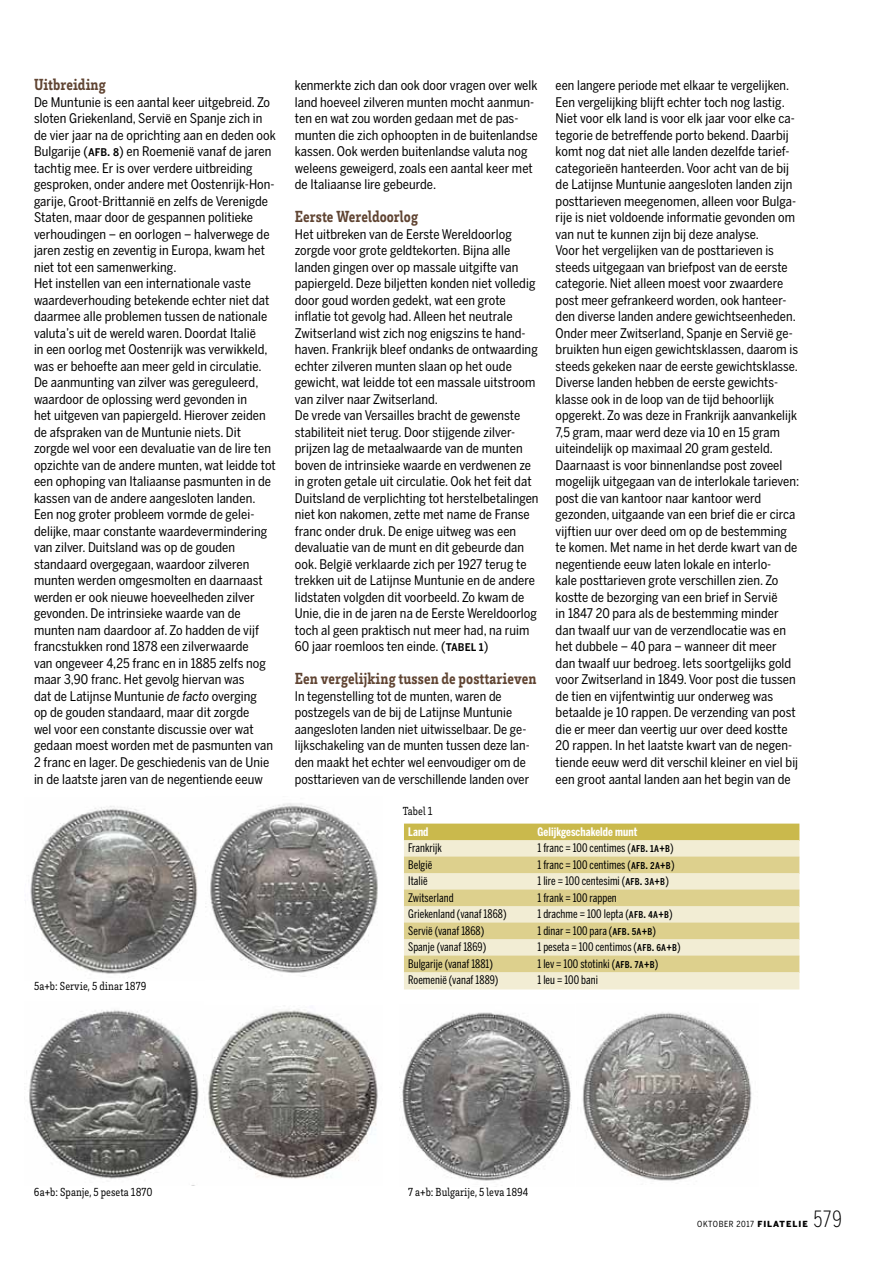
<style>
.page{position:relative;width:893px;height:1263px;background:#fff}
.page>*{position:absolute;margin:0;border:0;box-sizing:border-box;transform-origin:0 0}
.t1{font:300 22.2px "Benton Sans Comp";color:#000}
.t2{font:900 condensed 16.5px "Brix Slab";letter-spacing:.005em;color:#604432}
.t3{font:13.2px/16.5px "Benton Sans Cond";letter-spacing:.005em;color:#000}
.t4{font:condensed 12px "Brix Slab";letter-spacing:.005em;color:#000}
.t5{font:11.7px "Benton Sans Comp";letter-spacing:.005em;color:#000}
.t6{font:700 11.7px "Benton Sans Comp";letter-spacing:.005em;color:#fff}
.t7{font:8.4px "Benton Sans Cond";letter-spacing:.07em;color:#000}
.s1{font-family:"Benton Sans Cond Medium SC"}
.s2{font-style:italic}
.s3{font-family:"Benton Sans Comp Medium SC"}
.s4{font-family:"Benton Sans";font-weight:900}
</style>
<div class="page">
<img style="left:399px;top:1012px;width:173px;height:169px">
<img style="left:30px;top:803px;width:348px;height:175px">
<img style="left:29px;top:1010px;width:170px;height:169px">
<img style="left:582px;top:1012px;width:170px;height:169px">
<div style="left:404px;top:823px;width:395px;height:18px;background:#cab94c"></div>
<div style="left:404px;top:840px;width:395px;height:17px;background:#f2edd4"></div>
<div style="left:404px;top:856px;width:395px;height:18px;background:#ddd08d"></div>
<div style="left:404px;top:873px;width:395px;height:17px;background:#f2edd4"></div>
<div style="left:404px;top:889px;width:395px;height:18px;background:#ddd08d"></div>
<div style="left:404px;top:906px;width:395px;height:17px;background:#f2edd4"></div>
<div style="left:404px;top:922px;width:395px;height:18px;background:#ddd08d"></div>
<div style="left:404px;top:939px;width:395px;height:17px;background:#f2edd4"></div>
<div style="left:404px;top:955px;width:395px;height:18px;background:#ddd08d"></div>
<div style="left:404px;top:972px;width:395px;height:17px;background:#f2edd4"></div>
<img style="left:203px;top:1009px;width:175px;height:170px">
<p class="t2" style="left:34px;top:74px;width:73px">Uitbreiding</p>
<p class="t3" style="left:34px;top:93px;width:243px">De Muntunie is een aantal keer uitgebreid. Zo sloten Griekenland, Servië en Spanje zich in de vier jaar na de oprichting aan en deden ook Bulgarije (<span class="s1">AFB. 8</span>) en Roemenië vanaf de jaren tachtig mee. Er is over verdere uitbreiding gesproken, onder andere met Oostenrijk-Hon&shy;garije, Groot-Brittannië en zelfs de Verenigde Staten, maar door de gespannen politieke verhoudingen – en oorlogen – halverwege de jaren zestig en zeventig in Europa, kwam het niet tot een samenwerking.<br>Het instellen van een internationale vaste waardeverhouding betekende echter niet dat daarmee alle problemen tussen de nationale valuta’s uit de wereld waren. Doordat Italië<br>in een oorlog met Oostenrijk was verwikkeld, was er behoefte aan meer geld in circulatie.<br>De aanmunting van zilver was gereguleerd, waardoor de oplossing werd gevonden in<br>het uitgeven van papiergeld. Hierover zeiden de afspraken van de Muntunie niets. Dit zorgde wel voor een devaluatie van de lire ten opzichte van de andere munten, wat leidde tot een ophoping van Italiaanse pasmunten in de kassen van de andere aangesloten landen.<br>Een nog groter probleem vormde de gelei&shy;delijke, maar constante waardevermindering van zilver. Duitsland was op de gouden standaard overgegaan, waardoor zilveren munten werden omgesmolten en daarnaast werden er ook nieuwe hoeveelheden zilver gevonden. De intrinsieke waarde van de munten nam daardoor af. Zo hadden de vijf francstukken rond 1878 een zilverwaarde<br>van ongeveer 4,25 franc en in 1885 zelfs nog maar 3,90 franc. Het gevolg hiervan was<br>dat de Latijnse Muntunie <span class="s2">de facto</span> overging<br>op de gouden standaard, maar dit zorgde<br>wel voor een constante discussie over wat gedaan moest worden met de pasmunten van 2 franc en lager. De geschiedenis van de Unie in de laatste jaren van de negentiende eeuw</p>
<p class="t4" style="left:34px;top:978px;width:114px">5a+b: Servie, 5 dinar 1879</p>
<p class="t3" style="left:295px;top:77px;width:244px">kenmerkte zich dan ook door vragen over welk land hoeveel zilveren munten mocht aanmun&shy;ten en wat zou worden gedaan met de pas&shy;munten die zich ophoopten in de buitenlandse kassen. Ook werden buitenlandse valuta nog weleens geweigerd, zoals een aantal keer met de Italiaanse lire gebeurde.</p>
<p class="t2" style="left:295px;top:206px;width:125px">Eerste Wereldoorlog</p>
<p class="t3" style="left:295px;top:225px;width:245px">Het uitbreken van de Eerste Wereldoorlog zorgde voor grote geldtekorten. Bijna alle landen gingen over op massale uitgifte van papiergeld. Deze biljetten konden niet volledig door goud worden gedekt, wat een grote inflatie tot gevolg had. Alleen het neutrale Zwitserland wist zich nog enigszins te hand&shy;haven. Frankrijk bleef ondanks de ontwaarding echter zilveren munten slaan op het oude gewicht, wat leidde tot een massale uitstroom van zilver naar Zwitserland.<br>De vrede van Versailles bracht de gewenste stabiliteit niet terug. Door stijgende zilver&shy;prijzen lag de metaalwaarde van de munten boven de intrinsieke waarde en verdwenen ze in groten getale uit circulatie. Ook het feit dat Duitsland de verplichting tot herstelbetalingen niet kon nakomen, zette met name de Franse franc onder druk. De enige uitweg was een devaluatie van de munt en dit gebeurde dan ook. België verklaarde zich per 1927 terug te trekken uit de Latijnse Muntunie en de andere lidstaten volgden dit voorbeeld. Zo kwam de Unie, die in de jaren na de Eerste Wereldoorlog toch al geen praktisch nut meer had, na ruim 60 jaar roemloos ten einde. (<span class="s1">TABEL 1</span>)</p>
<p class="t2" style="left:295px;top:668px;width:243px">Een vergelijking tussen de posttarieven</p>
<p class="t3" style="left:295px;top:687px;width:236px">In tegenstelling tot de munten, waren de postzegels van de bij de Latijnse Muntunie aangesloten landen niet uitwisselbaar. De ge&shy;lijkschakeling van de munten tussen deze lan&shy;den maakt het echter wel eenvoudiger om de posttarieven van de verschillende landen over</p>
<p class="t4" style="left:403px;top:803px;width:31px">Tabel 1</p>
<p class="t3" style="left:556px;top:77px;width:245px">een langere periode met elkaar te vergelijken.<br>Een vergelijking blijft echter toch nog lastig.<br>Niet voor elk land is voor elk jaar voor elke ca&shy;tegorie de betreffende porto bekend. Daarbij komt nog dat niet alle landen dezelfde tarief&shy;categorieën hanteerden. Voor acht van de bij de Latijnse Muntunie aangesloten landen zijn posttarieven meegenomen, alleen voor Bulga&shy;rije is niet voldoende informatie gevonden om van nut te kunnen zijn bij deze analyse.<br>Voor het vergelijken van de posttarieven is steeds uitgegaan van briefpost van de eerste categorie. Niet alleen moest voor zwaardere post meer gefrankeerd worden, ook hanteer&shy;den diverse landen andere gewichtseenheden.<br>Onder meer Zwitserland, Spanje en Servië ge&shy;bruikten hun eigen gewichtsklassen, daarom is steeds gekeken naar de eerste gewichtsklasse.<br>Diverse landen hebben de eerste gewichts&shy;klasse ook in de loop van de tijd behoorlijk opgerekt. Zo was deze in Frankrijk aanvankelijk 7,5 gram, maar werd deze via 10 en 15 gram uiteindelijk op maximaal 20 gram gesteld.<br>Daarnaast is voor binnenlandse post zoveel mogelijk uitgegaan van de interlokale tarieven: post die van kantoor naar kantoor werd gezonden, uitgaande van een brief die er circa vijftien uur over deed om op de bestemming te komen. Met name in het derde kwart van de negentiende eeuw laten lokale en interlo-<br>kale posttarieven grote verschillen zien. Zo kostte de bezorging van een brief in Servië<br>in 1847 20 para als de bestemming minder dan twaalf uur van de verzendlocatie was en het dubbele – 40 para – wanneer dit meer dan twaalf uur bedroeg. Iets soortgelijks gold voor Zwitserland in 1849. Voor post die tussen de tien en vijfentwintig uur onderweg was betaalde je 10 rappen. De verzending van post die er meer dan veertig uur over deed kostte 20 rappen. In het laatste kwart van de negen&shy;tiende eeuw werd dit verschil kleiner en viel bij een groot aantal landen aan het begin van de</p>
<p class="t6" style="left:408px;top:825px;width:22px">Land</p>
<p class="t6" style="left:537px;top:825px;width:101px">Gelijkgeschakelde munt</p>
<p class="t5" style="left:408px;top:841px;width:35px">Frankrijk</p>
<p class="t5" style="left:537px;top:841px;width:138px">1 franc = 100 centimes (<span class="s3">AFB. 1A+B</span>)</p>
<p class="t5" style="left:408px;top:858px;width:26px">België</p>
<p class="t5" style="left:537px;top:858px;width:139px">1 franc = 100 centimes (<span class="s3">AFB. 2A+B</span>)</p>
<p class="t5" style="left:408px;top:874px;width:21px">Italië</p>
<p class="t5" style="left:537px;top:874px;width:133px">1 lire = 100 centesimi (<span class="s3">AFB. 3A+B</span>)</p>
<p class="t5" style="left:408px;top:891px;width:47px">Zwitserland</p>
<p class="t5" style="left:537px;top:891px;width:81px">1 frank = 100 rappen</p>
<p class="t5" style="left:408px;top:907px;width:100px">Griekenland (vanaf 1868)</p>
<p class="t5" style="left:537px;top:907px;width:137px">1 drachme = 100 lepta (<span class="s3">AFB. 4A+B</span>)</p>
<p class="t5" style="left:408px;top:924px;width:77px">Servië (vanaf 1868)</p>
<p class="t5" style="left:537px;top:924px;width:120px">1 dinar = 100 para (<span class="s3">AFB. 5A+B</span>)</p>
<p class="t5" style="left:408px;top:940px;width:79px">Spanje (vanaf 1869)</p>
<p class="t5" style="left:537px;top:940px;width:145px">1 peseta = 100 centimos (<span class="s3">AFB. 6A+B</span>)</p>
<p class="t5" style="left:408px;top:957px;width:86px">Bulgarije (vanaf 1881)</p>
<p class="t5" style="left:537px;top:957px;width:122px">1 lev = 100 stotinki (<span class="s3">AFB. 7A+B</span>)</p>
<p class="t5" style="left:408px;top:973px;width:92px">Roemenië (vanaf 1889)</p>
<p class="t5" style="left:537px;top:973px;width:62px">1 leu = 100 bani</p>
<p class="t4" style="left:34px;top:1184px;width:120px">6a+b: Spanje, 5 peseta 1870</p>
<p class="t4" style="left:408px;top:1184px;width:122px">7 a+b: Bulgarije, 5 leva 1894</p>
<p class="t7" style="left:697px;top:1218px;width:112px">oktober 2017 <span class="s4">FILATELIE</span></p>
<h1 class="t1" style="left:813px;top:1206px;width:30px">579</h1>
</div>
